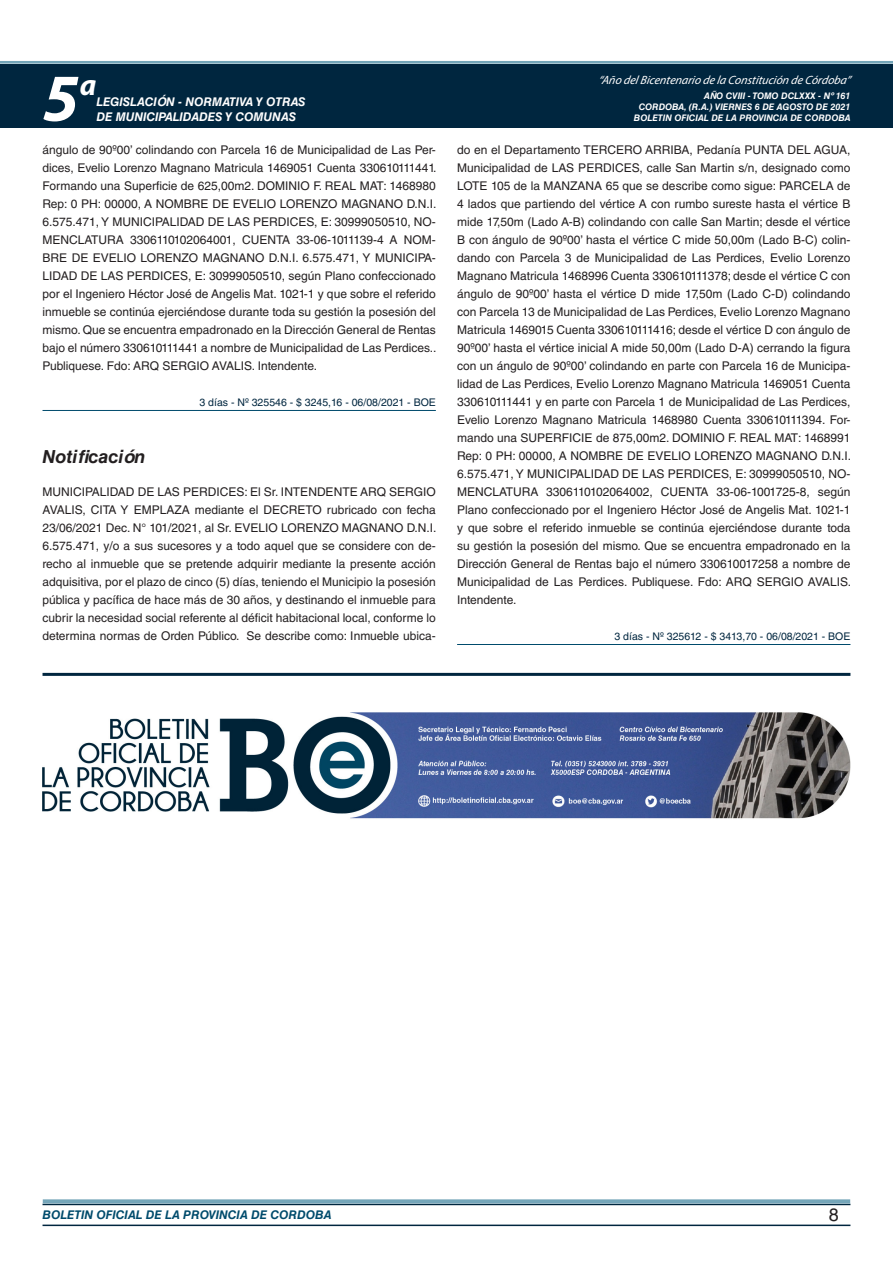
<style>
.page{position:relative;width:893px;height:1263px;background:#fff}
.page>*{position:absolute;margin:0;border:0;box-sizing:border-box;transform-origin:0 0}
.t1{font:italic 700 67.5px "Myriad Pro";color:#fff}
.t2{font:italic 700 30px "Myriad Pro";color:#fff}
.NOMBRE_DE_MINISTERIO{font:italic 700 18px "Helvetica LT Std";color:#231f20}
.t3{font:18px "Helvetica LT Std";color:#231f20}
.BASE{font:12px/18px "Helvetica LT Std";color:#231f20;text-align:justify}
.t4{font:italic 700 12px "Helvetica LT Std";color:#fff}
.t5{font:italic 12px "Myriad Pro";color:#fff}
.t6{font:italic 700 12px "Helvetica LT Std";color:#004b6c}
.FECHA_DE_VENCIMIENTO{font:10.5px "Helvetica LT Std";color:#00263f}
.t7{font:italic 700 9px/10.8px "Helvetica LT Std";color:#fff;text-align:right}
</style>
<div class="page">
<div style="left:0;top:61px;width:893px;height:6px;background:#fff;opacity:.75"></div>
<div style="left:0;top:64px;width:893px;height:64px;background:#00263f"></div>
<hr style="left:43px;top:1224px;width:807px;height:2px;background:#00263f">
<div style="left:42px;top:1198px;width:809px;height:8px;background:#fff;opacity:.75"></div>
<hr style="left:43px;top:410px;width:393px;height:1px;background:#004b6c">
<hr style="left:457px;top:644px;width:393px;height:1px;background:#004b6c">
<hr style="left:43px;top:673px;width:807px;height:3px;background:#00263f">
<img style="left:43px;top:712px;width:807px;height:107px">
<h1 class="t1" style="left:43px;top:54px;width:38px">5</h1>
<h2 class="t2" style="left:80px;top:66px;width:18px">a</h2>
<p class="t4" style="left:96px;top:95px;width:211px">LEGISLACIÓN - NORMATIVA Y OTRAS</p>
<p class="t4" style="left:96px;top:109px;width:201px">DE MUNICIPALIDADES Y COMUNAS</p>
<p class="BASE" style="left:43px;top:141px;width:396px">ángulo de 90º00’ colindando con Parcela 16 de Municipalidad de Las Per&shy;dices, Evelio Lorenzo Magnano Matricula 1469051 Cuenta 330610111441.<br>Formando una Superficie de 625,00m2. DOMINIO F. REAL MAT: 1468980<br>Rep: 0 PH: 00000, A NOMBRE DE EVELIO LORENZO MAGNANO D.N.I.<br>6.575.471, Y MUNICIPALIDAD DE LAS PERDICES, E: 30999050510, NO-MENCLATURA 3306110102064001, CUENTA 33-06-1011139-4 A NOM-BRE DE EVELIO LORENZO MAGNANO D.N.I. 6.575.471, Y MUNICIPA-LIDAD DE LAS PERDICES, E: 30999050510, según Plano confeccionado por el Ingeniero Héctor José de Angelis Mat. 1021-1 y que sobre el referido inmueble se continúa ejerciéndose durante toda su gestión la posesión del mismo. Que se encuentra empadronado en la Dirección General de Rentas bajo el número 330610111441 a nombre de Municipalidad de Las Perdices..<br>Publiquese. Fdo: ARQ SERGIO AVALIS. Intendente.</p>
<p class="FECHA_DE_VENCIMIENTO" style="left:200px;top:396px;width:238px">3 días - Nº 325546 - $ 3245,16 - 06/08/2021 - BOE</p>
<p class="NOMBRE_DE_MINISTERIO" style="left:43px;top:445px;width:105px">Notificación</p>
<p class="BASE" style="left:43px;top:483px;width:396px">MUNICIPALIDAD DE LAS PERDICES: El Sr. INTENDENTE ARQ SERGIO AVALIS, CITA Y EMPLAZA mediante el DECRETO rubricado con fecha 23/06/2021 Dec. N° 101/2021, al Sr. EVELIO LORENZO MAGNANO D.N.I.<br>6.575.471, y/o a sus sucesores y a todo aquel que se considere con de&shy;recho al inmueble que se pretende adquirir mediante la presente acción adquisitiva, por el plazo de cinco (5) días, teniendo el Municipio la posesión pública y pacífica de hace más de 30 años, y destinando el inmueble para cubrir la necesidad social referente al déficit habitacional local, conforme lo determina normas de Orden Público. Se describe como: Inmueble ubica-</p>
<p class="t5" style="left:598px;top:72px;width:254px">“Año delBicentenario de la Constitución de Córdoba”</p>
<p class="t7" style="left:634px;top:91px;width:218px">AÑO CVIII - TOMO DCLXXX - Nº 161<br>CORDOBA, (R.A.) VIERNES 6 DE AGOSTO DE 2021<br>BOLETIN OFICIAL DE LA PROVINCIA DE CORDOBA</p>
<p class="BASE" style="left:457px;top:141px;width:396px">do en el Departamento TERCERO ARRIBA, Pedanía PUNTA DEL AGUA, Municipalidad de LAS PERDICES, calle San Martin s/n, designado como LOTE 105 de la MANZANA 65 que se describe como sigue: PARCELA de 4 lados que partiendo del vértice A con rumbo sureste hasta el vértice B mide 17,50m (Lado A-B) colindando con calle San Martin; desde el vértice B con ángulo de 90º00’ hasta el vértice C mide 50,00m (Lado B-C) colin&shy;dando con Parcela 3 de Municipalidad de Las Perdices, Evelio Lorenzo Magnano Matricula 1468996 Cuenta 330610111378; desde el vértice C con ángulo de 90º00’ hasta el vértice D mide 17,50m (Lado C-D) colindando con Parcela 13 de Municipalidad de Las Perdices, Evelio Lorenzo Magnano Matricula 1469015 Cuenta 330610111416; desde el vértice D con ángulo de 90º00’ hasta el vértice inicial A mide 50,00m (Lado D-A) cerrando la figura con un ángulo de 90º00’ colindando en parte con Parcela 16 de Municipa&shy;lidad de Las Perdices, Evelio Lorenzo Magnano Matricula 1469051 Cuenta 330610111441 y en parte con Parcela 1 de Municipalidad de Las Perdices, Evelio Lorenzo Magnano Matricula 1468980 Cuenta 330610111394. For&shy;mando una SUPERFICIE de 875,00m2. DOMINIO F. REAL MAT: 1468991<br>Rep: 0 PH: 00000, A NOMBRE DE EVELIO LORENZO MAGNANO D.N.I.<br>6.575.471, Y MUNICIPALIDAD DE LAS PERDICES, E: 30999050510, NO-MENCLATURA 3306110102064002, CUENTA 33-06-1001725-8, según Plano confeccionado por el Ingeniero Héctor José de Angelis Mat. 1021-1 y que sobre el referido inmueble se continúa ejerciéndose durante toda su gestión la posesión del mismo. Que se encuentra empadronado en la Dirección General de Rentas bajo el número 330610017258 a nombre de Municipalidad de Las Perdices. Publiquese. Fdo: ARQ SERGIO AVALIS.<br>Intendente.</p>
<p class="FECHA_DE_VENCIMIENTO" style="left:615px;top:630px;width:237px">3 días - Nº 325612 - $ 3413,70 - 06/08/2021 - BOE</p>
<p class="t6" style="left:43px;top:1208px;width:290px">BOLETIN OFICIAL DE LA PROVINCIA DE CORDOBA</p>
<h3 class="t3" style="left:829px;top:1204px;width:12px">8</h3>
</div>
